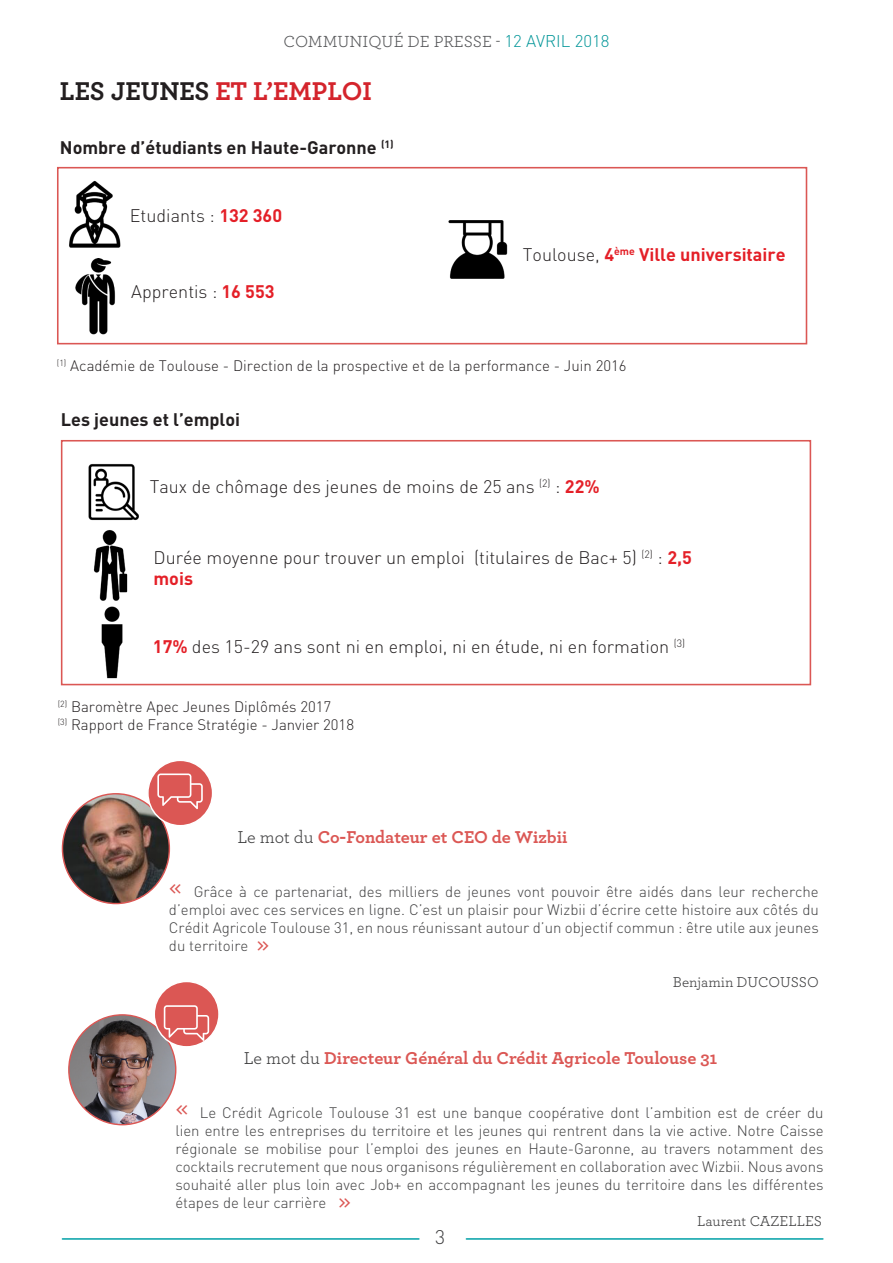
<style>
.page{position:relative;width:893px;height:1263px;background:#fff}
.page>*{position:absolute;margin:0;border:0;box-sizing:border-box;transform-origin:0 0}
.t1{font:700 27px "Archer";color:#d4242c}
.t2{font:300 19.5px "DIN";color:#3e3e3f}
.t3{font:300 18px/21.6px "DIN";color:#231f20}
.t4{font:700 18px "Archer";color:#db5754}
.t5{font:700 18px "DIN";color:#231f20}
.t6{font:700 18px "DIN";color:#e41f27}
.t7{font:16.8px "Archer";color:#57585a}
.t8{font:300 15px/18px "DIN";color:#3e3e3f;text-align:justify}
.t9{font:300 15px "DIN";color:#231f20}
.t10{font:15px "Archer";color:#3e3e3f}
.s1{font-family:"DIN";font-weight:300;color:#009598}
.s2{color:#231f20}
.s3{font-weight:700;color:#e41f27}
.s4{font-weight:300;color:#231f20}
.s5{font-weight:700;color:#e42028}
.s6{font-weight:400;color:#3e3e3f}
.s7{font-family:"Archer";font-weight:400;font-size:30px;color:#db5754}
.s8{font-family:"Archer";font-weight:400;font-size:29.85px;color:#db5754}
</style>
<div class="page">
<hr style="left:62px;top:1238px;width:357px;height:2px;background:#00a0a7">
<hr style="left:466px;top:1238px;width:357px;height:2px;background:#00a0a7">
<div style="left:61px;top:440px;width:750px;height:245px;border:2px solid #db5754"></div>
<div style="left:57px;top:167px;width:750px;height:177px;border:2px solid #db5754"></div>
<img style="left:69px;top:180px;width:52px;height:68px">
<img style="left:75px;top:258px;width:41px;height:76px">
<img style="left:448px;top:220px;width:60px;height:59px">
<img style="left:88px;top:464px;width:51px;height:56px">
<img style="left:93px;top:530px;width:35px;height:71px">
<img style="left:69px;top:1015px;width:106px;height:110px">
<div style="left:154px;top:981px;width:65px;height:66px;background:#db5754;border-radius:50%"></div>
<div style="left:154px;top:981px;width:66px;height:66px;border:2px solid #fff;border-radius:50%"></div>
<svg style="left:164px;top:1005px;width:45px;height:36px"></svg>
<img style="left:63px;top:794px;width:106px;height:109px;border-radius:51px">
<div style="left:148px;top:760px;width:65px;height:66px;background:#db5754;border-radius:50%"></div>
<div style="left:147px;top:759px;width:66px;height:67px;border:2px solid #fff;border-radius:50%"></div>
<svg style="left:157px;top:773px;width:46px;height:36px"></svg>
<img style="left:101px;top:606px;width:22px;height:72px">
<p class="t7" style="left:284px;top:30px;width:327px">COMMUNIQUÉ DE PRESSE - <span class="s1">12 AVRIL 2018</span></p>
<p class="t1" style="left:60px;top:70px;width:314px"><span class="s2">LES JEUNES</span> ET L’EMPLOI</p>
<p class="t5" style="left:60px;top:136px;width:335px">Nombre d’étudiants en Haute-Garonne <sup>(1)</sup></p>
<p class="t3" style="left:130px;top:205px;width:154px">Etudiants : <span class="s3">132 360</span></p>
<p class="t3" style="left:131px;top:280px;width:145px">Apprentis : <span class="s3">16 553</span></p>
<p class="t6" style="left:523px;top:242px;width:264px"><span class="s4">Toulouse,</span> 4<sup>ème</sup> Ville universitaire</p>
<p class="t9" style="left:57px;top:356px;width:571px"><sup>(1)</sup> Académie de Toulouse - Direction de la prospective et de la performance - Juin 2016</p>
<p class="t5" style="left:61px;top:408px;width:181px">Les jeunes et l’emploi</p>
<p class="t3" style="left:150px;top:475px;width:451px">Taux de chômage des jeunes de moins de 25 ans <sup>(2)</sup> : <span class="s5">22%</span></p>
<p class="t3" style="left:154px;top:546px;width:540px">Durée moyenne pour trouver un emploi (titulaires de Bac+ 5) <sup>(2)</sup> : <span class="s5">2,5 mois</span></p>
<p class="t3" style="left:153px;top:635px;width:534px"><span class="s5">17%</span> des 15-29 ans sont ni en emploi, ni en étude, ni en formation <sup>(3)</sup></p>
<p class="t9" style="left:58px;top:697px;width:275px"><sup>(2)</sup> Baromètre Apec Jeunes Diplômés 2017</p>
<p class="t9" style="left:58px;top:715px;width:298px"><sup>(3)</sup> Rapport de France Stratégie - Janvier 2018</p>
<p class="t4" style="left:237px;top:822px;width:332px"><span class="s6">Le mot du</span> Co-Fondateur et CEO de Wizbii</p>
<p class="t8" style="left:169px;top:882px;width:651px"><span class="s7">«</span> Grâce à ce partenariat, des milliers de jeunes vont pouvoir être aidés dans leur recherche d’emploi avec ces services en ligne. C’est un plaisir pour Wizbii d’écrire cette histoire aux côtés du Crédit Agricole Toulouse 31, en nous réunissant autour d’un objectif commun : être utile aux jeunes du territoire <span class="s8">»</span></p>
<p class="t10" style="left:673px;top:971px;width:147px">Benjamin DUCOUSSO</p>
<p class="t4" style="left:244px;top:1044px;width:475px"><span class="s6">Le mot du</span> Directeur Général du Crédit Agricole Toulouse 31</p>
<p class="t8" style="left:175px;top:1103px;width:650px"><span class="s7">«</span> Le Crédit Agricole Toulouse 31 est une banque coopérative dont l’ambition est de créer du lien entre les entreprises du territoire et les jeunes qui rentrent dans la vie active. Notre Caisse régionale se mobilise pour l’emploi des jeunes en Haute-Garonne, au travers notamment des cocktails recrutement que nous organisons régulièrement en collaboration avec Wizbii. Nous avons souhaité aller plus loin avec Job+ en accompagnant les jeunes du territoire dans les différentes étapes de leur carrière <span class="s8">»</span></p>
<p class="t10" style="left:697px;top:1210px;width:126px">Laurent CAZELLES</p>
<h2 class="t2" style="left:435px;top:1225px;width:12px">3</h2>
</div>
